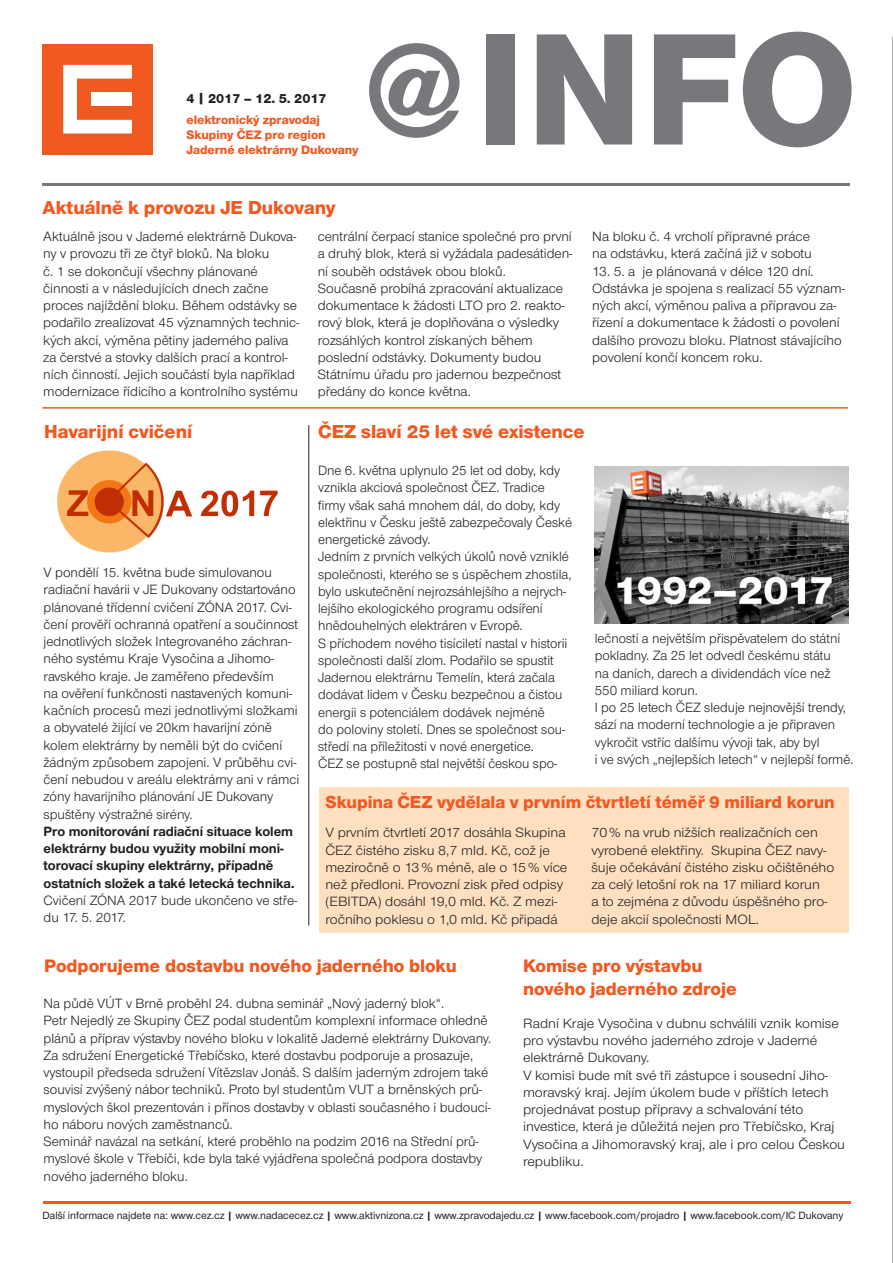
<style>
.page{position:relative;width:893px;height:1263px;background:#fff}
.page>*{position:absolute;margin:0;border:0;box-sizing:border-box;transform-origin:0 0}
.t1{font:800 165px "Nimbus CEZOT";color:#76787b}
.titulek_16{font:800 19.5px "Nimbus CEZOT";color:#f15921}
.titulek_16-2{font:800 18.75px "Nimbus CEZOT";color:#f15921}
.titulek_16-3{font:800 18px "Nimbus CEZOT";color:#f15921}
._00_text{font:13.95px/17.2px "Nimbus CEZOT";color:#231f20}
._00_text-2{font:13.95px/17.2px "Nimbus CEZOT";color:#231f20;scale:1.05 1}
._00_text-3{font:700 13.95px/17.2px "Nimbus CEZOT";color:#231f20}
.t2{font:800 13.5px "Nimbus CEZ";color:#231f20}
.t3{font:800 12.75px/15.3px "Nimbus CEZOT";color:#f15921}
.tiráž{font:500 10.95px "Nimbus CEZOT";letter-spacing:-.005em;color:#231f20}
.s1{font-size:135px}
.s2{font-family:"Futura CEZ Demi";font-weight:400}
</style>
<div class="page">
<hr style="left:892px;top:37px;width:1px;height:1226px;background:#636366">
<div style="left:319px;top:787px;width:530px;height:146px;background:#fee0c1"></div>
<div style="left:42px;top:44px;width:111px;height:110px;background:#f15921"></div>
<svg style="left:63px;top:65px;width:69px;height:69px"></svg>
<div style="left:91px;top:92px;width:40px;height:14px;background:#fff"></div>
<hr style="left:43px;top:184px;width:807px;height:2px;background:#76787b">
<hr style="left:43px;top:1201px;width:807px;height:3px;background:#f15921">
<img style="left:57px;top:450px;width:221px;height:103px">
<img style="left:595px;top:466px;width:254px;height:158px">
<hr style="left:42px;top:407px;width:806px;height:2px;background:#f15921">
<hr style="left:308px;top:425px;width:1px;height:500px;background:#231f20">
<p class="t2" style="left:186px;top:91px;width:142px">4 | 2017 – 12. 5. 2017</p>
<p class="t3" style="left:186px;top:112px;width:174px">elektronický zpravodaj<br>Skupiny ČEZ pro region<br>Jaderné elektrárny Dukovany</p>
<p class="t1" style="left:365px;top:-5px;width:494px"><span class="s1">@</span>INFO</p>
<p class="titulek_16" style="left:43px;top:196px;width:295px">Aktuálně k provozu JE Dukovany</p>
<p class="_00_text" style="left:43px;top:228px;width:258px">Aktuálně jsou v Jaderné elektrárně Dukova&shy;ny v provozu tři ze čtyř bloků. Na bloku<br>č. 1 se dokončují všechny plánované činnosti a v následujících dnech začne proces najíždění bloku. Během odstávky se podařilo zrealizovat 45 významných technic&shy;kých akcí, výměna pětiny jaderného paliva za čerstvé a stovky dalších prací a kontrol&shy;ních činností. Jejich součástí byla například modernizace řídicího a kontrolního systému</p>
<p class="_00_text" style="left:318px;top:228px;width:256px;text-align:justify">centrální čerpací stanice společné pro první a druhý blok, která si vyžádala padesátiden&shy;ní souběh odstávek obou bloků.</p>
<p class="_00_text" style="left:318px;top:280px;width:248px">Současně probíhá zpracování aktualizace dokumentace k žádosti LTO pro 2. reakto&shy;rový blok, která je doplňována o výsledky rozsáhlých kontrol získaných během poslední odstávky. Dokumenty budou Státnímu úřadu pro jadernou bezpečnost předány do konce května.</p>
<p class="_00_text" style="left:592px;top:228px;width:221px">Na bloku č. 4 vrcholí přípravné práce na odstávku, která začíná již v sobotu</p>
<p class="_00_text" style="left:592px;top:262px;width:254px">13. 5. a je plánovaná v délce 120 dní.<br>Odstávka je spojena s realizací 55 význam&shy;ných akcí, výměnou paliva a přípravou za&shy;řízení a dokumentace k žádosti o povolení dalšího provozu bloku. Platnost stávajícího povolení končí koncem roku.</p>
<p class="titulek_16" style="left:44px;top:420px;width:150px">Havarijní cvičení</p>
<p class="titulek_16" style="left:318px;top:420px;width:268px">ČEZ slaví 25 let své existence</p>
<p class="_00_text" style="left:44px;top:564px;width:257px">V pondělí 15. května bude simulovanou radiační havárii v JE Dukovany odstartováno plánované třídenní cvičení ZÓNA 2017. Cvi&shy;čení prověří ochranná opatření a součinnost jednotlivých složek Integrovaného záchran&shy;ného systému Kraje Vysočina a Jihomo&shy;ravského kraje. Je zaměřeno především<br>na ověření funkčnosti nastavených komuni&shy;kačních procesů mezi jednotlivými složkami a obyvatelé žijící ve 20km havarijní zóně kolem elektrárny by neměli být do cvičení žádným způsobem zapojeni. V průběhu cvi&shy;čení nebudou v areálu elektrárny ani v rámci zóny havarijního plánování JE Dukovany spuštěny výstražné sirény.</p>
<p class="_00_text-3" style="left:44px;top:822px;width:253px">Pro monitorování radiační situace kolem elektrárny budou využity mobilní moni&shy;torovací skupiny elektrárny, případně ostatních složek a také letecká technika.</p>
<p class="_00_text" style="left:44px;top:892px;width:255px">Cvičení ZÓNA 2017 bude ukončeno ve stře&shy;du 17. 5. 2017.</p>
<p class="_00_text" style="left:318px;top:462px;width:255px">Dne 6. května uplynulo 25 let od doby, kdy vznikla akciová společnost ČEZ. Tradice firmy však sahá mnohem dál, do doby, kdy elektřinu v Česku ještě zabezpečovaly České energetické závody.</p>
<p class="_00_text" style="left:318px;top:548px;width:255px">Jedním z prvních velkých úkolů nově vzniklé společnosti, kterého se s úspěchem zhostila, bylo uskutečnění nejrozsáhlejšího a nejrych&shy;lejšího ekologického programu odsíření hnědouhelných elektráren v Evropě.</p>
<p class="_00_text" style="left:318px;top:634px;width:251px">S příchodem nového tisíciletí nastal v historii společnosti další zlom. Podařilo se spustit Jadernou elektrárnu Temelín, která začala dodávat lidem v Česku bezpečnou a čistou energii s potenciálem dodávek nejméně<br>do poloviny století. Dnes se společnost sou&shy;středí na příležitosti v nové energetice.</p>
<p class="_00_text" style="left:318px;top:755px;width:240px">ČEZ se postupně stal největší českou spo-</p>
<p class="_00_text" style="left:595px;top:630px;width:247px">lečností a největším přispěvatelem do státní pokladny. Za 25 let odvedl českému státu na daních, darech a dividendách více než 550 miliard korun.</p>
<p class="_00_text" style="left:595px;top:699px;width:260px">I po 25 letech ČEZ sleduje nejnovější trendy, sází na moderní technologie a je připraven vykročit vstříc dalšímu vývoji tak, aby byl<br>i ve svých „nejlepších letech“ v nejlepší formě.</p>
<p class="titulek_16-3" style="left:325px;top:792px;width:511px">Skupina ČEZ vydělala v prvním čtvrtletí téměř 9 miliard korun</p>
<p class="_00_text-2" style="left:325px;top:824px;width:232px">V prvním čtvrtletí 2017 dosáhla Skupina ČEZ čistého zisku 8,7 mld. Kč, což je meziročně o 13% méně, ale o 15% více než předloni. Provozní zisk před odpisy (EBITDA) dosáhl 19,0 mld. Kč. Z mezi&shy;ročního poklesu o 1,0 mld. Kč připadá</p>
<p class="_00_text-2" style="left:591px;top:824px;width:233px">70% na vrub nižších realizačních cen vyrobené elektřiny. Skupina ČEZ navy&shy;šuje očekávání čistého zisku očištěného za celý letošní rok na 17 miliard korun<br>a to zejména z důvodu úspěšného pro&shy;deje akcií společnosti MOL.</p>
<p class="titulek_16-2" style="left:44px;top:955px;width:414px">Podporujeme dostavbu nového jaderného bloku</p>
<p class="_00_text" style="left:44px;top:995px;width:402px">Na půdě VÚT v Brně proběhl 24. dubna seminář „Nový jaderný blok“.</p>
<p class="_00_text" style="left:44px;top:1012px;width:449px">Petr Nejedlý ze Skupiny ČEZ podal studentům komplexní informace ohledně plánů a příprav výstavby nového bloku v lokalitě Jaderné elektrárny Dukovany.<br>Za sdružení Energetické Třebíčsko, které dostavbu podporuje a prosazuje, vystoupil předseda sdružení Vítězslav Jonáš. S dalším jaderným zdrojem také souvisí zvýšený nábor techniků. Proto byl studentům VUT a brněnských prů&shy;myslových škol prezentován i přínos dostavby v oblasti současného i budoucí&shy;ho náboru nových zaměstnanců.</p>
<p class="_00_text" style="left:44px;top:1133px;width:440px">Seminář navázal na setkání, které proběhlo na podzim 2016 na Střední prů&shy;myslové škole v Třebíči, kde byla také vyjádřena společná podpora dostavby nového jaderného bloku.</p>
<p class="titulek_16-2" style="left:523px;top:955px;width:181px">Komise pro výstavbu</p>
<p class="titulek_16-2" style="left:523px;top:978px;width:215px">nového jaderného zdroje</p>
<p class="_00_text-2" style="left:523px;top:1015px;width:302px">Radní Kraje Vysočina v dubnu schválili vznik komise pro výstavbu nového jaderného zdroje v Jaderné elektrárně Dukovany.</p>
<p class="_00_text-2" style="left:523px;top:1066px;width:308px">V komisi bude mít své tři zástupce i sousední Jiho&shy;moravský kraj. Jejím úkolem bude v příštích letech projednávat postup přípravy a schvalování této investice, která je důležitá nejen pro Třebíčsko, Kraj Vysočina a Jihomoravský kraj, ale i pro celou Českou republiku.</p>
<p class="tiráž" style="left:43px;top:1209px;width:802px">Další informace najdete na: www.cez.cz <span class="s2">|</span> www.nadacecez.cz <span class="s2">|</span> www.aktivnizona.cz <span class="s2">|</span> www.zpravodajedu.cz <span class="s2">|</span> www.facebook.com/projadro <span class="s2">|</span> www.facebook.com/IC Dukovany</p>
</div>
